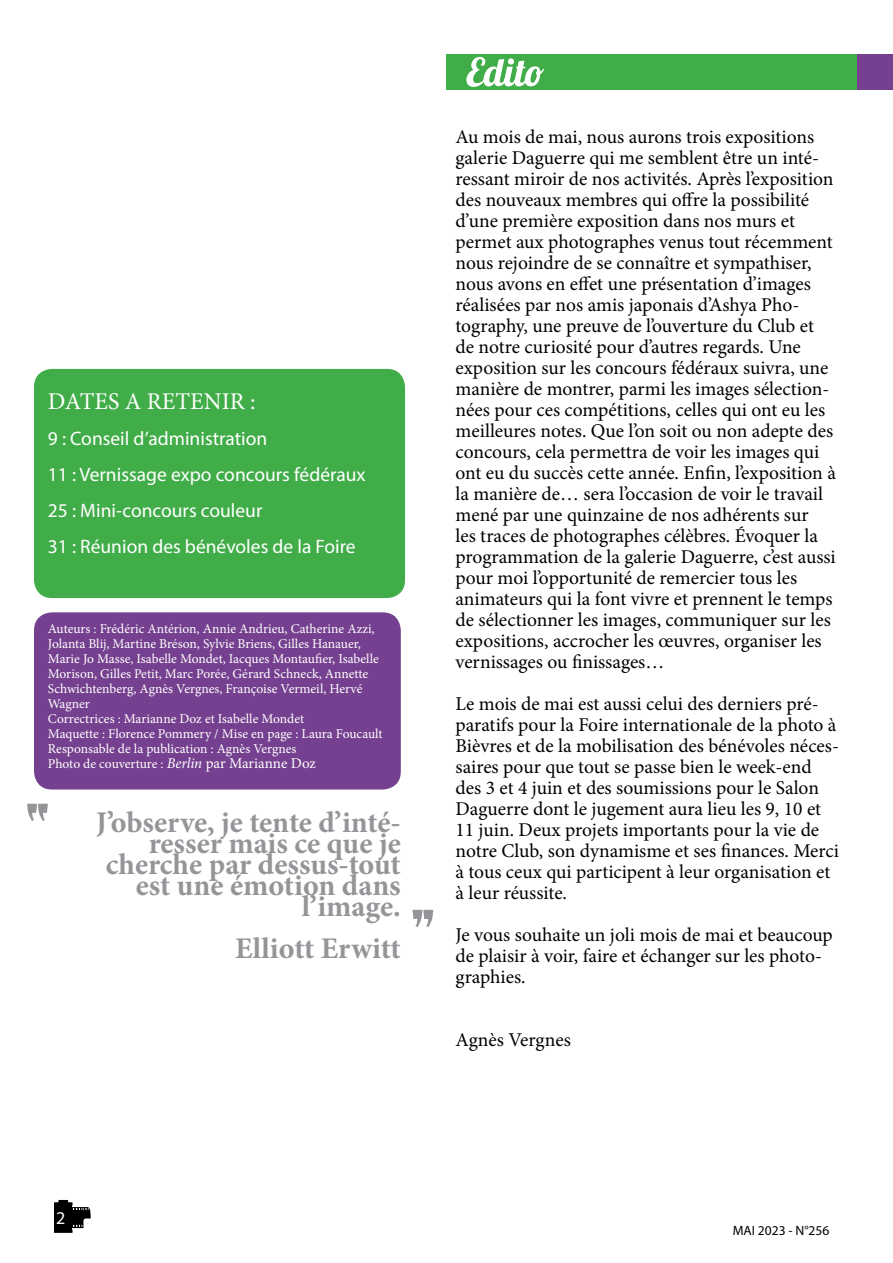
<style>
.page{position:relative;width:893px;height:1263px;background:#fff}
.page>*{position:absolute;margin:0;border:0;box-sizing:border-box;transform-origin:0 0}
.t1{font:700 30px/42px "Minion Pro";color:#939598;text-align:right}
.t2{font:24px "Minion Pro";color:#fff}
.t3{font:19.5px/21px "Minion Pro";color:#000}
.t4{font:19.5px/36px "Myriad Pro";color:#fff}
.t5{font:18px "Myriad Pro";color:#fff}
.t6{font:13.5px/15px "Minion Pro";color:#fff}
.t7{font:13.5px "Myriad Pro";color:#000}
.s1{font-style:italic;font-size:15px}
.s2{font-size:15px}
</style>
<div class="page">
<svg style="left:58px;top:1200px;width:33px;height:28px"></svg>
<div style="left:54px;top:1205px;width:18px;height:25px;background:#000"></div>
<hr style="left:54px;top:1202px;width:19px;height:3px;background:#000">
<svg style="left:54px;top:1229px;width:19px;height:4px"></svg>
<div style="left:34px;top:369px;width:371px;height:229px;background:#41ad49;border-radius:18px"></div>
<div style="left:34px;top:612px;width:367px;height:177px;background:#75408f;border-radius:18px"></div>
<div style="left:857px;top:54px;width:36px;height:36px;background:#75408f"></div>
<div style="left:446px;top:54px;width:411px;height:36px;background:#41ad49"></div>
<svg style="left:466px;top:57px;width:78px;height:30px"></svg>
<svg style="left:412px;top:910px;width:21px;height:17px"></svg>
<svg style="left:27px;top:804px;width:21px;height:17px"></svg>
<p class="t2" style="left:48px;top:386px;width:209px">DATES A RETENIR :</p>
<p class="t4" style="left:48px;top:420px;width:319px">9 : Conseil d’administration<br>11 : Vernissage expo concours fédéraux 25 : Mini-concours couleur<br>31 : Réunion des bénévoles de la Foire</p>
<p class="t6" style="left:48px;top:621px;width:336px">Auteurs : Frédéric Antérion, Annie Andrieu, Catherine Azzi, Jolanta Blij, Martine Bréson, Sylvie Briens, Gilles Hanauer, Marie Jo Masse, Isabelle Mondet, Iacques Montaufier, Isabelle Morison, Gilles Petit, Marc Porée, Gérard Schneck, Annette Schwichtenberg, Agnès Vergnes, Françoise Vermeil, Hervé Wagner<br>Correctrices : Marianne Doz et Isabelle Mondet<br>Maquette : Florence Pommery / Mise en page : Laura Foucault Responsable de la publication : Agnès Vergnes<br>Photo de couverture : <span class="s1">Berlin</span> <span class="s2">par Marianne Doz</span></p>
<h1 class="t1" style="left:96px;top:801px;width:306px">J’observe, je tente d’inté-</h1>
<h1 class="t1" style="left:149px;top:822px;width:254px">resser mais ce que je</h1>
<h1 class="t1" style="left:106px;top:843px;width:296px">cherche par dessus-tout</h1>
<h1 class="t1" style="left:136px;top:864px;width:266px">est une émotion dans</h1>
<h1 class="t1" style="left:235px;top:885px;width:167px">l’image.<br>Elliott Erwitt</h1>
<p class="t3" style="left:455px;top:126px;width:382px">Au mois de mai, nous aurons trois expositions galerie Daguerre qui me semblent être un inté&shy;ressant miroir de nos activités. Après l’exposition des nouveaux membres qui offre la possibilité d’une première exposition dans nos murs et permet aux photographes venus tout récemment nous rejoindre de se connaître et sympathiser, nous avons en effet une présentation d’images réalisées par nos amis japonais d’Ashya Pho&shy;tography, une preuve de l’ouverture du Club et de notre curiosité pour d’autres regards. Une exposition sur les concours fédéraux suivra, une manière de montrer, parmi les images sélection&shy;nées pour ces compétitions, celles qui ont eu les meilleures notes. Que l’on soit ou non adepte des concours, cela permettra de voir les images qui ont eu du succès cette année. Enfin, l’exposition à la manière de… sera l’occasion de voir le travail mené par une quinzaine de nos adhérents sur<br>les traces de photographes célèbres. Évoquer la programmation de la galerie Daguerre, c’est aussi pour moi l’opportunité de remercier tous les animateurs qui la font vivre et prennent le temps de sélectionner les images, communiquer sur les expositions, accrocher les œuvres, organiser les vernissages ou finissages…</p>
<p class="t3" style="left:455px;top:693px;width:385px">Le mois de mai est aussi celui des derniers pré&shy;paratifs pour la Foire internationale de la photo à Bièvres et de la mobilisation des bénévoles néces&shy;saires pour que tout se passe bien le week-end des 3 et 4 juin et des soumissions pour le Salon Daguerre dont le jugement aura lieu les 9, 10 et 11 juin. Deux projets importants pour la vie de notre Club, son dynamisme et ses finances. Merci à tous ceux qui participent à leur organisation et à leur réussite.</p>
<p class="t3" style="left:455px;top:924px;width:379px">Je vous souhaite un joli mois de mai et beaucoup de plaisir à voir, faire et échanger sur les photo&shy;graphies.</p>
<p class="t3" style="left:455px;top:1029px;width:117px">Agnès Vergnes</p>
<p class="t5" style="left:56px;top:1206px;width:11px">2</p>
<p class="t7" style="left:733px;top:1222px;width:98px">MAI 2023 - N°256</p>
</div>
